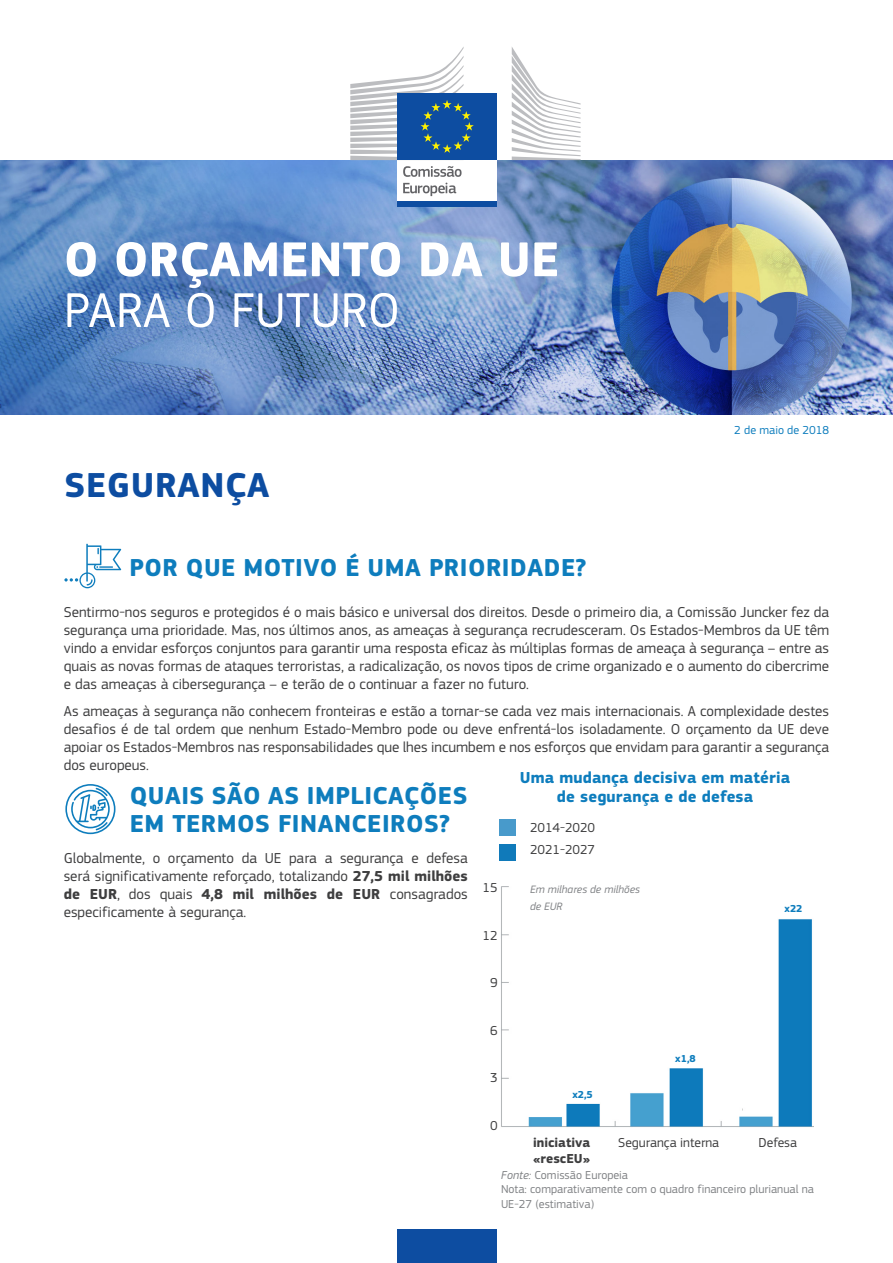
<style>
.page{position:relative;width:893px;height:1263px;background:#fff}
.page>*{position:absolute;margin:0;border:0;box-sizing:border-box;transform-origin:0 0}
.t1{font:700 50.7px "EC Square Sans Pro";color:#fff}
.t2{font:50.7px "EC Square Sans Pro";color:#fff}
.MainTitle{font:700 36px "EC Square Sans Pro";letter-spacing:.02em;color:#0d4da1}
.Sub-title_1{font:700 25.5px/28px "EC Square Sans Pro";letter-spacing:.02em;color:#0e7dbd}
.Graph_Title{font:700 16.5px/18.1px "EC Square Sans Pro";letter-spacing:.01em;color:#0e7dbd;text-align:center}
.Body_Text{font:15px/18px "EC Square Sans Pro";color:#3e3e3f;text-align:justify}
.fig_1_3{font:13.5px "EC Square Sans Pro";color:#3e3e3f}
.fig_1_3-2{font:700 13.5px/16.2px "EC Square Sans Pro";color:#3e3e3f}
.fig_1_4{font:13.5px "EC Square Sans Pro";color:#3e3e3f}
.legend{font:13.5px "EC Square Sans Pro";color:#3e3e3f}
.fig_1_7{font:12px/14.4px "EC Square Sans Pro";color:#808285}
.fig_1_6{font:12px "EC Square Sans Pro";color:#808285}
.t3{font:12px "EC Square Sans Pro";color:#0e7dbd}
.fig_1_1{font:italic 11.1px/17.4px "EC Square Sans Pro";color:#808285}
.fig_1_2{font:700 10.5px "EC Square Sans Pro";color:#0e7dbd}
.s1{font-weight:700}
.s2{font-style:italic}
</style>
<div class="page">
<img style="left:0;top:160px;width:893px;height:255px">
<img style="left:499px;top:835px;width:315px;height:292px">
<div style="left:499px;top:819px;width:17px;height:16px;background:#489acb"></div>
<div style="left:499px;top:844px;width:17px;height:16px;background:#107aba"></div>
<svg style="left:65px;top:784px;width:50px;height:50px"></svg>
<svg style="left:64px;top:544px;width:57px;height:44px"></svg>
<div style="left:397px;top:158px;width:100px;height:44px;background:#fff"></div>
<div style="left:397px;top:201px;width:100px;height:6px;background:#0d4da1"></div>
<svg style="left:512px;top:47px;width:69px;height:113px"></svg>
<div style="left:397px;top:94px;width:100px;height:66px;background:#0d4da1"></div>
<svg style="left:350px;top:47px;width:124px;height:113px"></svg>
<svg style="left:403px;top:166px;width:59px;height:11px"></svg>
<svg style="left:403px;top:183px;width:53px;height:13px"></svg>
<div style="left:397px;top:1229px;width:100px;height:34px;background:#0d4da1"></div>
<h1 class="t1" style="left:64px;top:229px;width:497px">O ORÇAMENTO DA UE</h1>
<h1 class="t2" style="left:64px;top:281px;width:338px">PARA O FUTURO</h1>
<p class="MainTitle" style="left:64px;top:463px;width:207px">SEGURANÇA</p>
<p class="Sub-title_1" style="left:130px;top:554px;width:459px">POR QUE MOTIVO É UMA PRIORIDADE?</p>
<p class="t3" style="left:734px;top:423px;width:96px">2 de maio de 2018</p>
<p class="Body_Text" style="left:64px;top:603px;width:767px">Sentirmo-nos seguros e protegidos é o mais básico e universal dos direitos. Desde o primeiro dia, a Comissão Juncker fez da segurança uma prioridade. Mas, nos últimos anos, as ameaças à segurança recrudesceram. Os Estados-Membros da UE têm vindo a envidar esforços conjuntos para garantir uma resposta eficaz às múltiplas formas de ameaça à segurança – entre as quais as novas formas de ataques terroristas, a radicalização, os novos tipos de crime organizado e o aumento do cibercrime e das ameaças à cibersegurança – e terão de o continuar a fazer no futuro.</p>
<p class="Body_Text" style="left:64px;top:702px;width:767px">As ameaças à segurança não conhecem fronteiras e estão a tornar-se cada vez mais internacionais. A complexidade destes desafios é de tal ordem que nenhum Estado-Membro pode ou deve enfrentá-los isoladamente. O orçamento da UE deve apoiar os Estados-Membros nas responsabilidades que lhes incumbem e nos esforços que envidam para garantir a segurança dos europeus.</p>
<p class="Graph_Title" style="left:520px;top:769px;width:272px">Uma mudança decisiva em matéria de segurança e de defesa</p>
<p class="fig_1_4" style="left:530px;top:819px;width:67px">2014-2020</p>
<p class="fig_1_4" style="left:530px;top:842px;width:67px">2021-2027</p>
<p class="Sub-title_1" style="left:130px;top:782px;width:339px">QUAIS SÃO AS IMPLICAÇÕES<br>EM TERMOS FINANCEIROS?</p>
<p class="Body_Text" style="left:64px;top:849px;width:405px">Globalmente, o orçamento da UE para a segurança e defesa será significativamente reforçado, totalizando <span class="s1">27,5 mil milhões de EUR</span>, dos quais <span class="s1">4,8 mil milhões de EUR</span> consagrados especificamente à segurança.</p>
<p class="legend" style="left:482px;top:880px;width:17px">15</p>
<p class="legend" style="left:482px;top:927px;width:17px">12</p>
<p class="legend" style="left:490px;top:975px;width:9px">9</p>
<p class="legend" style="left:490px;top:1022px;width:9px">6</p>
<p class="legend" style="left:490px;top:1070px;width:9px">3</p>
<p class="legend" style="left:490px;top:1117px;width:9px">0</p>
<p class="fig_1_1" style="left:530px;top:880px;width:111px">Em milhares de milhões de EUR</p>
<p class="fig_1_2" style="left:784px;top:903px;width:19px">x22</p>
<p class="fig_1_2" style="left:675px;top:1052px;width:22px">x1,8</p>
<p class="fig_1_2" style="left:572px;top:1088px;width:22px">x2,5</p>
<p class="fig_1_3-2" style="left:533px;top:1134px;width:59px">iniciativa «rescEU»</p>
<p class="fig_1_3" style="left:618px;top:1134px;width:102px">Segurança interna</p>
<p class="fig_1_3" style="left:758px;top:1134px;width:40px">Defesa</p>
<p class="fig_1_6" style="left:501px;top:1168px;width:129px"><span class="s2">Fonte:</span> Comissão Europeia</p>
<p class="fig_1_7" style="left:501px;top:1182px;width:314px">Nota: comparativamente com o quadro financeiro plurianual na<br>UE-27 (estimativa)</p>
</div>
